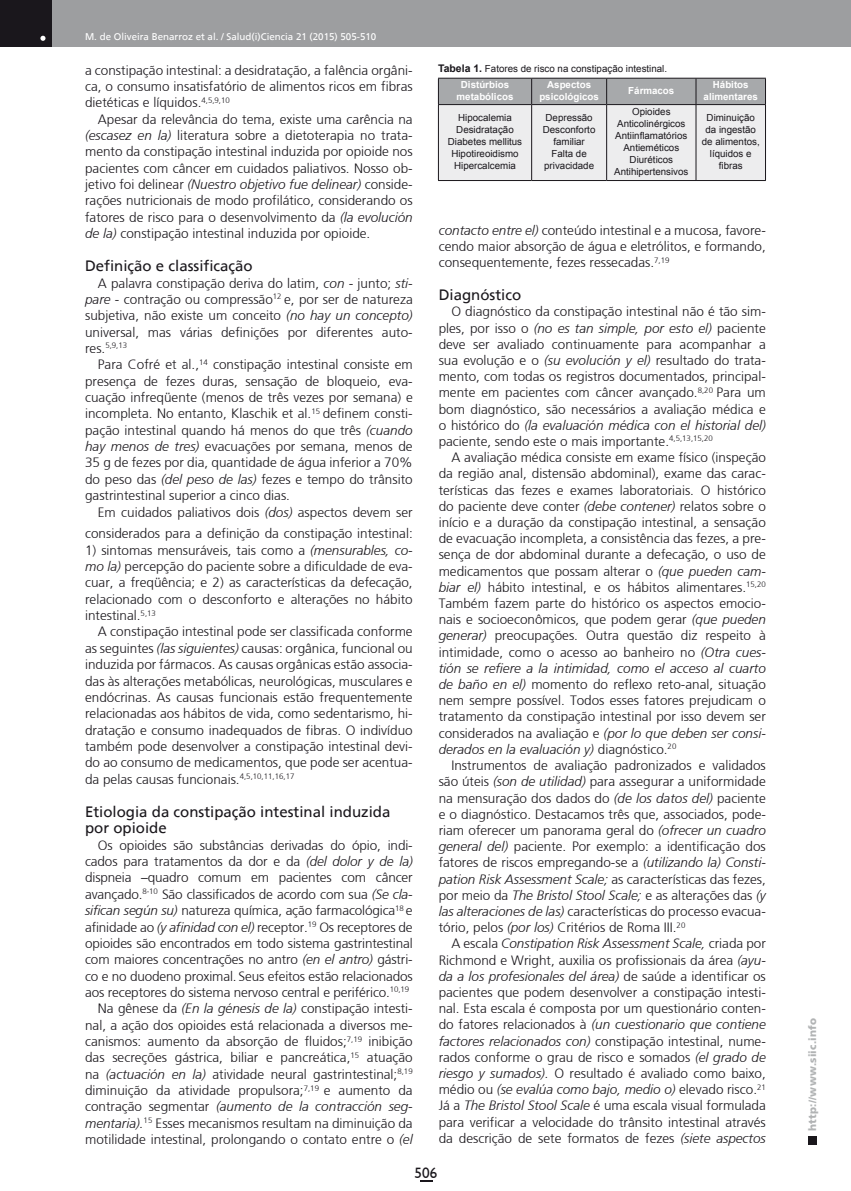
<style>
.page{position:relative;width:851px;height:1191px;background:#fff}
.page>*{position:absolute;margin:0;border:0;box-sizing:border-box;transform-origin:0 0}
.t1{font:15px/16.6px "Frutiger";color:#1a171c}
.t2{font:15px "Humanist 521 BT";color:#1a171c}
.t3{font:300 13.5px/16.4px "Frutiger";color:#1a171c;text-align:justify}
.t4{font:900 10.5px "Frutiger";letter-spacing:.015em;color:#b1b3b4}
.t5{font:9.75px/12px "Arial";color:#1a171c;text-align:center}
.t6{font:700 9.75px/12px "Arial";color:#fff;text-align:center}
.t7{font:9.75px "Frutiger";color:#fff}
.t8{font:300 7.8px "Frutiger";color:#1a171c}
.s1{font-style:italic}
.s2{font-size:13.5px}
.s3{font-weight:700;font-size:10.5px}
.s4{font-weight:700;color:#fff}
</style>
<div class="page">
<div style="left:808px;top:1135px;width:8px;height:9px;background:#1a171c"></div>
<div style="left:0;top:0;width:850px;height:47px;background:#9d9ea0"></div>
<div style="left:0;top:0;width:51px;height:47px;background:#1a171c"></div>
<svg style="left:40px;top:36px;width:5px;height:5px"></svg>
<svg style="left:420px;top:1180px;width:12px;height:1px"></svg>
<hr style="left:438px;top:180px;width:93px;height:1px;background:#1a171c">
<hr style="left:531px;top:180px;width:75px;height:1px;background:#1a171c">
<hr style="left:606px;top:180px;width:90px;height:1px;background:#1a171c">
<hr style="left:696px;top:180px;width:69px;height:1px;background:#1a171c">
<svg style="left:438px;top:78px;width:328px;height:102px;background:#d3d4d5"></svg>
<hr style="left:696px;top:104px;width:69px;height:1px;background:#1a171c">
<p class="t7" style="left:85px;top:31px;width:292px">M. de Oliveira Benarroz et al. / Salud(i)Ciencia 21 (2015) 505-510</p>
<p class="t3" style="left:85px;top:62px;width:329px">a constipação intestinal: a desidratação, a falência orgâni&shy;ca, o consumo insatisfatório de alimentos ricos em fibras dietéticas e líquidos.<sup>4,5,9,10</sup></p>
<p class="t3" style="left:85px;top:111px;width:329px;text-indent:13px">Apesar da relevância do tema, existe uma carência na <span class="s1">(escasez en la)</span> literatura sobre a dietoterapia no trata&shy;mento da constipação intestinal induzida por opioide nos pacientes com câncer em cuidados paliativos. Nosso ob&shy;jetivo foi delinear <span class="s1">(Nuestro objetivo fue delinear)</span> conside&shy;rações nutricionais de modo profilático, considerando os fatores de risco para o desenvolvimento da <span class="s1">(la evolución de la)</span> constipação intestinal induzida por opioide.</p>
<p class="t1" style="left:85px;top:257px;width:169px">Definição e classificação</p>
<p class="t3" style="left:85px;top:275px;width:329px;text-indent:13px">A palavra constipação deriva do latim, <span class="s1">con -</span> junto; <span class="s1">sti&shy;pare</span> - contração ou compressão<sup>12</sup> e, por ser de natureza subjetiva, não existe um conceito <span class="s1">(no hay un concepto) </span>universal, mas várias definições por diferentes auto-</p>
<p class="t8" style="left:85px;top:341px;width:44px"><span class="s2">res.</span>5,9,13</p>
<p class="t3" style="left:85px;top:356px;width:329px;text-indent:13px">Para Cofré et al.,<sup>14</sup> constipação intestinal consiste em presença de fezes duras, sensação de bloqueio, eva&shy;cuação infreqüente (menos de três vezes por semana) e incompleta. No entanto, Klaschik et al.<sup>15</sup> definem consti&shy;pação intestinal quando há menos do que três <span class="s1">(cuando hay menos de tres)</span> evacuações por semana, menos de 35 g de fezes por dia, quantidade de água inferior a 70% do peso das <span class="s1">(del peso de las)</span> fezes e tempo do trânsito gastrintestinal superior a cinco dias.</p>
<p class="t3" style="left:85px;top:501px;width:329px;line-height:21.8px;text-align:right">Em cuidados paliativos dois <span class="s1">(dos)</span> aspectos devem ser considerados para a definição da constipação intestinal:</p>
<p class="t3" style="left:85px;top:542px;width:329px">1) sintomas mensuráveis, tais como a <span class="s1">(mensurables, co&shy;mo la)</span> percepção do paciente sobre a dificuldade de eva&shy;cuar, a freqüência; e 2) as características da defecação, relacionado com o desconforto e alterações no hábito intestinal.<sup>5,13</sup></p>
<p class="t3" style="left:85px;top:623px;width:329px;text-indent:13px">A constipação intestinal pode ser classificada conforme as seguintes <span class="s1">(las siguientes)</span> causas: orgânica, funcional ou induzida por fármacos. As causas orgânicas estão associa&shy;das às alterações metabólicas, neurológicas, musculares e endócrinas. As causas funcionais estão frequentemente relacionadas aos hábitos de vida, como sedentarismo, hi&shy;dratação e consumo inadequados de fibras. O indivíduo também pode desenvolver a constipação intestinal devi&shy;do ao consumo de medicamentos, que pode ser acentua&shy;da pelas causas funcionais.<sup>4,5,10,11,16,17</sup></p>
<p class="t1" style="left:85px;top:803px;width:307px">Etiologia da constipação intestinal induzida por opioide</p>
<p class="t3" style="left:85px;top:837px;width:329px;text-align:right">Os opioides são substâncias derivadas do ópio, indi&shy;cados para tratamentos da dor e da <span class="s1">(del dolor y de la) </span>dispneia –quadro comum em pacientes com câncer avançado.<sup>8-10</sup> São classificados de acordo com sua <span class="s1">(Se cla&shy;sifican según su)</span> natureza química, ação farmacológica<sup>18</sup> e afinidade ao <span class="s1">(y afinidad con el)</span> receptor.<sup>19</sup> Os receptores de opioides são encontrados em todo sistema gastrintestinal com maiores concentrações no antro <span class="s1">(en el antro)</span> gástri&shy;co e no duodeno proximal. Seus efeitos estão relacionados aos receptores do sistema nervoso central e periférico.<sup>10,19<br></sup>Na gênese da <span class="s1">(En la génesis de la)</span> constipação intesti&shy;nal, a ação dos opioides está relacionada a diversos me&shy;canismos: aumento da absorção de fluidos;<sup>7,19</sup> inibição das secreções gástrica, biliar e pancreática,<sup>15</sup> atuação na <span class="s1">(actuación en la)</span> atividade neural gastrintestinal;<sup>8,19 </sup>diminuição da atividade propulsora;<sup>7,19</sup> e aumento da contração segmentar <span class="s1">(aumento de la contracción seg&shy;mentaria).</span><sup>15</sup> Esses mecanismos resultam na diminuição da motilidade intestinal, prolongando o contato entre o <span class="s1">(el</span></p>
<p class="t5" style="left:461px;top:60px;width:208px;line-height:16px;text-align:left;text-indent:-23px"><span class="s3">Tabela 1.</span> Fatores de risco na constipação intestinal.<br><span class="s4">Distúrbios</span></p>
<p class="t6" style="left:456px;top:91px;width:58px">metabólicos</p>
<p class="t6" style="left:539px;top:79px;width:61px">Aspectos psicológicos</p>
<p class="t6" style="left:628px;top:85px;width:48px">Fármacos</p>
<p class="t6" style="left:703px;top:79px;width:56px">Hábitos alimentares</p>
<p class="t5" style="left:448px;top:112px;width:76px">Hipocalemia<br>Desidratação<br>Diabetes mellitus<br>Hipotireoidismo<br>Hipercalcemia</p>
<p class="t5" style="left:542px;top:112px;width:54px">Depressão<br>Desconforto familiar<br>Falta de privacidade</p>
<p class="t5" style="left:614px;top:106px;width:76px">Opioides<br>Anticolinérgicos<br>Antiinflamatórios<br>Antieméticos<br>Diuréticos<br>Antihipertensivos</p>
<p class="t5" style="left:701px;top:112px;width:59px">Diminuição da ingestão de alimentos, líquidos e fibras</p>
<p class="t3" style="left:438px;top:222px;width:328px"><span class="s1">contacto entre el)</span> conteúdo intestinal e a mucosa, favore&shy;cendo maior absorção de água e eletrólitos, e formando, consequentemente, fezes ressecadas.<sup>7,19</sup></p>
<p class="t1" style="left:438px;top:286px;width:84px">Diagnóstico</p>
<p class="t3" style="left:438px;top:303px;width:329px;text-indent:13px">O diagnóstico da constipação intestinal não é tão sim&shy;ples, por isso o <span class="s1">(no es tan simple, por esto el)</span> paciente deve ser avaliado continuamente para acompanhar a sua evolução e o <span class="s1">(su evolución y el)</span> resultado do trata&shy;mento, com todas os registros documentados, principal&shy;mente em pacientes com câncer avançado.<sup>8,20</sup> Para um bom diagnóstico, são necessários a avaliação médica e o histórico do <span class="s1">(la evaluación médica con el historial del) </span>paciente, sendo este o mais importante.<sup>4,5,13,15,20</sup></p>
<p class="t3" style="left:438px;top:449px;width:329px;text-indent:13px">A avaliação médica consiste em exame físico (inspeção da região anal, distensão abdominal), exame das carac&shy;terísticas das fezes e exames laboratoriais. O histórico do paciente deve conter <span class="s1">(debe contener)</span> relatos sobre o início e a duração da constipação intestinal, a sensação de evacuação incompleta, a consistência das fezes, a pre&shy;sença de dor abdominal durante a defecação, o uso de medicamentos que possam alterar o <span class="s1">(que pueden cam&shy;biar el)</span> hábito intestinal, e os hábitos alimentares.<sup>15,20<br></sup>Também fazem parte do histórico os aspectos emocio&shy;nais e socioeconômicos, que podem gerar <span class="s1">(que pueden generar)</span> preocupações. Outra questão diz respeito à intimidade, como o acesso ao banheiro no <span class="s1">(Otra cues&shy;tión se refiere a la intimidad, como el acceso al cuarto de baño en el)</span> momento do reflexo reto-anal, situação nem sempre possível. Todos esses fatores prejudicam o tratamento da constipação intestinal por isso devem ser considerados na avaliação e <span class="s1">(por lo que deben ser consi&shy;derados en la evaluación y)</span> diagnóstico.<sup>20</sup></p>
<p class="t3" style="left:438px;top:757px;width:329px;text-indent:13px">Instrumentos de avaliação padronizados e validados são úteis <span class="s1">(son de utilidad)</span> para assegurar a uniformidade na mensuração dos dados do <span class="s1">(de los datos del)</span> paciente e o diagnóstico. Destacamos três que, associados, pode&shy;riam oferecer um panorama geral do <span class="s1">(ofrecer un cuadro general del)</span> paciente. Por exemplo: a identificação dos fatores de riscos empregando-se a <span class="s1">(utilizando la) Consti&shy;pation Risk Assessment Scale;</span> as características das fezes, por meio da <span class="s1">The Bristol Stool Scale;</span> e as alterações das <span class="s1">(y las alteraciones de las)</span> características do processo evacua&shy;tório, pelos <span class="s1">(por los)</span> Critérios de Roma III.<sup>20</sup></p>
<p class="t3" style="left:438px;top:935px;width:329px;text-indent:13px">A escala <span class="s1">Constipation Risk Assessment Scale,</span> criada por Richmond e Wright, auxilia os profissionais da área <span class="s1">(ayu&shy;da a los profesionales del área)</span> de saúde a identificar os pacientes que podem desenvolver a constipação intesti&shy;nal. Esta escala é composta por um questionário conten&shy;do fatores relacionados à <span class="s1">(un cuestionario que contiene factores relacionados con)</span> constipação intestinal, nume&shy;rados conforme o grau de risco e somados <span class="s1">(el grado de riesgo y sumados).</span> O resultado é avaliado como baixo, médio ou <span class="s1">(se evalúa como bajo, medio o)</span> elevado risco.<sup>21<br></sup>Já a <span class="s1">The Bristol Stool Scale</span> é uma escala visual formulada para verificar a velocidade do trânsito intestinal através da descrição de sete formatos de fezes <span class="s1">(siete aspectos</span></p>
<p class="t2" style="left:414px;top:1163px;width:24px">506</p>
<p class="t4" style="left:806px;top:1130px;width:114px;rotate:-90deg">http://www.siic.info</p>
</div>
